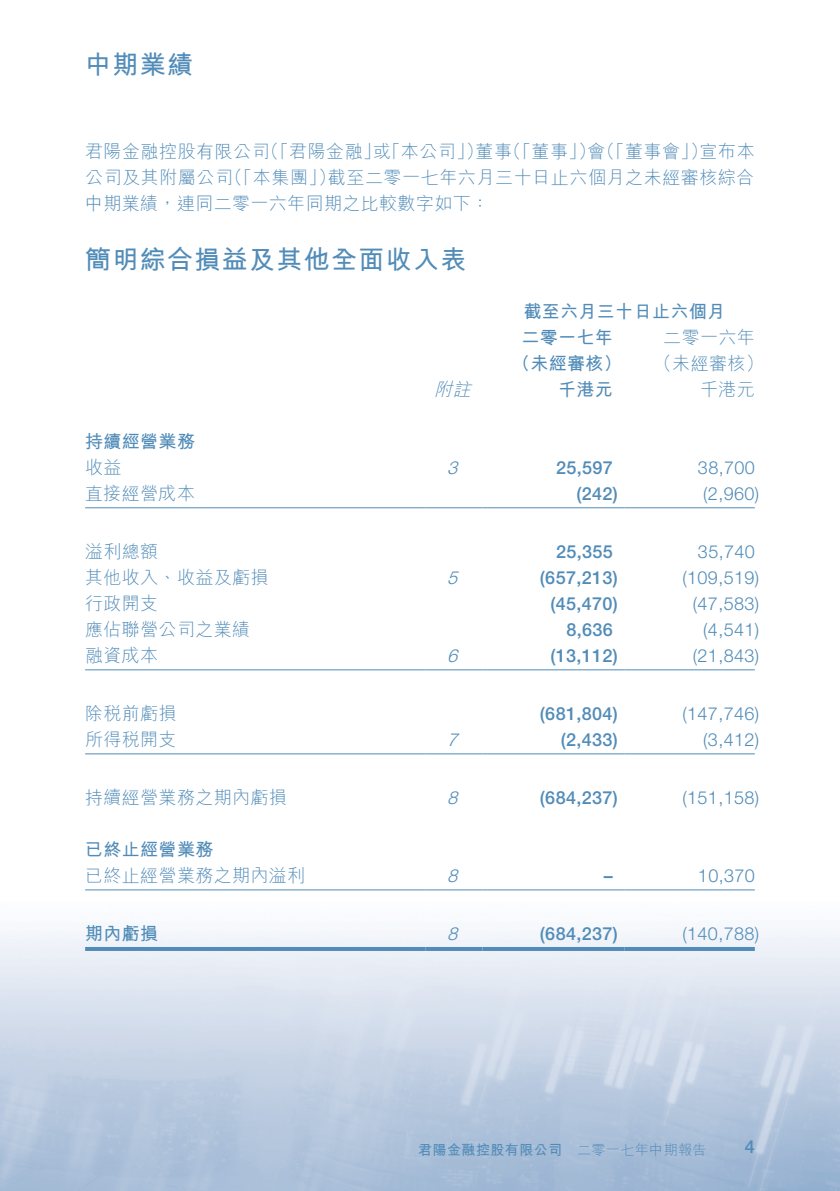
<style>
.page{position:relative;width:840px;height:1191px;background:#fff}
.page>*{position:absolute;margin:0;border:0;box-sizing:border-box;transform-origin:0 0}
.t1{font:700 26px "M Hei HK";letter-spacing:.05em;color:#518cb8}
.t2{font:300 18px/26px "M Hei HK";letter-spacing:.02em;color:#518cb8}
.t3{font:300 18px "Helvetica Neue LT Std";letter-spacing:.02em;color:#518cb8}
.t4{font:500 18px "Helvetica Neue LT Std";letter-spacing:.02em;color:#518cb8}
.t5{font:700 18px "M Hei HK";letter-spacing:.02em;color:#518cb8}
.t6{font:italic 300 18px "Helvetica Neue LT Std";color:#518cb8}
.t7{font:italic 300 18px "M Hei HK";color:#518cb8}
.t8{font:700 14px "M Hei HK";letter-spacing:.03em;color:#518cb8}
.t9{font:300 14px "M Hei HK";letter-spacing:.03em;color:#518cb8}
.s1{font-family:"M Hei HKS"}
</style>
<div class="page">
<img style="left:0;top:889px;width:839px;height:302px">
<hr style="left:85px;top:507px;width:340px;height:1px;background:#518cb8">
<hr style="left:425px;top:507px;width:57px;height:1px;background:#518cb8">
<hr style="left:482px;top:507px;width:142px;height:1px;background:#518cb8">
<hr style="left:624px;top:507px;width:130px;height:1px;background:#518cb8">
<hr style="left:85px;top:669px;width:340px;height:1px;background:#518cb8">
<hr style="left:425px;top:669px;width:57px;height:1px;background:#518cb8">
<hr style="left:482px;top:669px;width:142px;height:1px;background:#518cb8">
<hr style="left:624px;top:669px;width:130px;height:1px;background:#518cb8">
<hr style="left:85px;top:753px;width:340px;height:1px;background:#518cb8">
<hr style="left:425px;top:753px;width:57px;height:1px;background:#518cb8">
<hr style="left:482px;top:753px;width:142px;height:1px;background:#518cb8">
<hr style="left:624px;top:753px;width:130px;height:1px;background:#518cb8">
<hr style="left:85px;top:889px;width:340px;height:1px;background:#518cb8">
<hr style="left:425px;top:889px;width:57px;height:1px;background:#518cb8">
<hr style="left:482px;top:889px;width:142px;height:1px;background:#518cb8">
<hr style="left:624px;top:889px;width:130px;height:1px;background:#518cb8">
<hr style="left:85px;top:947px;width:340px;height:4px;background:#518cb8">
<hr style="left:425px;top:947px;width:57px;height:4px;background:#518cb8">
<hr style="left:482px;top:947px;width:142px;height:4px;background:#518cb8">
<hr style="left:624px;top:947px;width:130px;height:4px;background:#518cb8">
<h1 class="t1" style="left:85px;top:46px;width:109px">中期業績</h1>
<p class="t2" style="left:261px;top:138px;width:224px">（「君陽金<span class="s1">融</span> 「或」 本公司」）</p>
<p class="t2" style="left:503px;top:138px;width:206px">（「董事」）（「董事會」）</p>
<p class="t2" style="left:587px;top:138px;width:19px">會</p>
<p class="t2" style="left:699px;top:138px;width:56px">宣布本</p>
<p class="t2" style="left:85px;top:138px;width:186px">君陽金<span class="s1">融</span>控股有限公司</p>
<p class="t2" style="left:475px;top:138px;width:38px">董事</p>
<p class="t2" style="left:224px;top:164px;width:113px">（「本集團」）</p>
<p class="t2" style="left:85px;top:164px;width:405px">公司及其附屬公司<br>中期業績，連同二零一六年同期之比較數字如下：</p>
<h1 class="t1" style="left:85px;top:241px;width:382px">簡明綜合損益及其他全面收入表</h1>
<p class="t2" style="left:328px;top:164px;width:428px">截至二零一七年六月三十日止六個月之未經審核綜合</p>
<p class="t5" style="left:523px;top:298px;width:203px">截至六月三十日止六個月</p>
<p class="t2" style="left:663px;top:324px;width:93px">二零一六年</p>
<p class="t5" style="left:521px;top:324px;width:93px">二零一七年</p>
<p class="t5" style="left:511px;top:350px;width:111px">（未經審核）</p>
<p class="t2" style="left:653px;top:350px;width:111px">（未經審核(</p>
<p class="t7" style="left:434px;top:380px;width:43px">附註</p>
<p class="t5" style="left:558px;top:376px;width:56px">千港元</p>
<p class="t2" style="left:699px;top:376px;width:56px">千港元</p>
<p class="t5" style="left:85px;top:428px;width:111px">持續經營業務</p>
<p class="t2" style="left:85px;top:454px;width:38px">收益</p>
<p class="t6" style="left:447px;top:456px;width:17px">3</p>
<p class="t4" style="left:555px;top:457px;width:58px">25,597</p>
<p class="t3" style="left:697px;top:456px;width:58px">38,700</p>
<p class="t2" style="left:85px;top:480px;width:111px">直接經營成本</p>
<p class="t4" style="left:576px;top:483px;width:43px">)242(</p>
<p class="t3" style="left:702px;top:482px;width:57px">)2,960(</p>
<p class="t2" style="left:85px;top:538px;width:75px">溢利總額</p>
<p class="t4" style="left:555px;top:541px;width:58px">25,355</p>
<p class="t3" style="left:697px;top:540px;width:58px">35,740</p>
<p class="t2" style="left:85px;top:564px;width:185px">其他收入、收益及虧損</p>
<p class="t6" style="left:447px;top:566px;width:17px">5</p>
<p class="t4" style="left:539px;top:567px;width:79px">)657,213(</p>
<p class="t3" style="left:682px;top:566px;width:78px">)109,519(</p>
<p class="t2" style="left:85px;top:590px;width:75px">行政開支</p>
<p class="t4" style="left:550px;top:593px;width:69px">)45,470(</p>
<p class="t3" style="left:692px;top:592px;width:68px">)47,583(</p>
<p class="t2" style="left:85px;top:616px;width:166px">應佔聯營公司之業績</p>
<p class="t4" style="left:566px;top:619px;width:48px">8,636</p>
<p class="t3" style="left:702px;top:618px;width:57px">)4,541(</p>
<p class="t2" style="left:85px;top:642px;width:75px"><span class="s1">融</span>資成本</p>
<p class="t6" style="left:447px;top:644px;width:17px">6</p>
<p class="t4" style="left:550px;top:645px;width:69px">)13,112(</p>
<p class="t3" style="left:692px;top:644px;width:68px">)21,843(</p>
<p class="t2" style="left:85px;top:700px;width:93px">除稅前虧損</p>
<p class="t4" style="left:539px;top:703px;width:79px">)681,804(</p>
<p class="t3" style="left:682px;top:702px;width:78px">)147,746(</p>
<p class="t2" style="left:85px;top:726px;width:93px">所得稅開支</p>
<p class="t6" style="left:447px;top:728px;width:17px">7</p>
<p class="t4" style="left:560px;top:729px;width:59px">)2,433(</p>
<p class="t3" style="left:702px;top:728px;width:57px">)3,412(</p>
<p class="t2" style="left:85px;top:784px;width:203px">持續經營業務之期內虧損</p>
<p class="t5" style="left:85px;top:836px;width:130px">已終止經營業務</p>
<p class="t6" style="left:447px;top:786px;width:17px">8</p>
<p class="t4" style="left:539px;top:787px;width:79px">)684,237(</p>
<p class="t3" style="left:682px;top:786px;width:78px">)151,158(</p>
<p class="t2" style="left:85px;top:862px;width:221px">已終止經營業務之期內溢利</p>
<p class="t6" style="left:447px;top:864px;width:17px">8</p>
<p class="t4" style="left:603px;top:865px;width:10px">–</p>
<p class="t3" style="left:697px;top:864px;width:58px">10,370</p>
<p class="t5" style="left:85px;top:920px;width:75px">期內虧損</p>
<p class="t6" style="left:447px;top:922px;width:17px">8</p>
<p class="t4" style="left:539px;top:923px;width:79px">)684,237(</p>
<p class="t3" style="left:682px;top:922px;width:78px">)140,788(</p>
<p class="t8" style="left:418px;top:1140px;width:145px">君陽金<span class="s1">融</span>控股有限公司</p>
<p class="t9" style="left:576px;top:1143px;width:131px">二零一七年中期報告</p>
<p class="t4" style="left:744px;top:1136px;width:12px">4</p>
</div>
